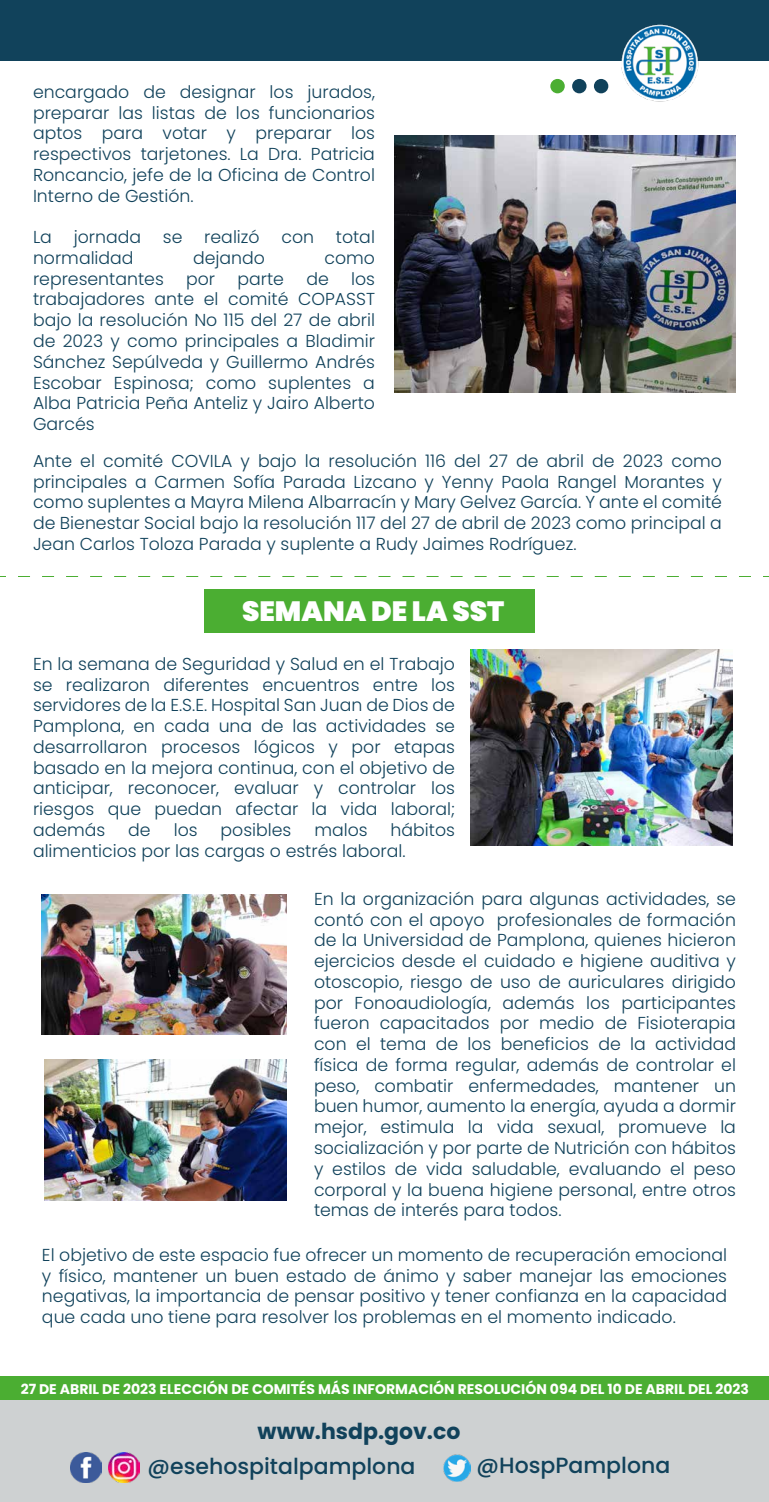
<style>
.page{position:relative;width:769px;height:1502px;background:#fff}
.page>*{position:absolute;margin:0;border:0;box-sizing:border-box;transform-origin:0 0}
.t1{font:900 27.9px "Poppins";color:#fff}
.t2{font:500 22px "Poppins";color:#11425b}
.t3{font:700 22px "Poppins";color:#11425b}
.t4{font:300 17.3px/20.8px "Poppins";color:#11425b;text-align:justify}
.t5{font:700 14px "Poppins";color:#fff}
</style>
<div class="page">
<div style="left:204px;top:589px;width:331px;height:44px;background:#4bae32"></div>
<div style="left:0;top:1377px;width:769px;height:24px;background:#4bae32"></div>
<div style="left:550px;top:79px;width:15px;height:14px;background:#4bae32;border-radius:50%"></div>
<div style="left:572px;top:79px;width:15px;height:14px;background:#11425b;border-radius:50%"></div>
<div style="left:594px;top:79px;width:14px;height:14px;background:#11425b;border-radius:50%"></div>
<div style="left:0;top:1401px;width:769px;height:101px;background:#ced1d2"></div>
<img style="left:109px;top:1452px;width:31px;height:31px">
<img style="left:70px;top:1452px;width:31px;height:31px">
<img style="left:443px;top:1454px;width:27px;height:27px">
<svg style="left:18px;top:576px;width:733px;height:1px"></svg>
<div style="left:0;top:0;width:769px;height:61px;background:#11425b"></div>
<img style="left:621px;top:24px;width:78px;height:78px">
<img style="left:394px;top:136px;width:342px;height:257px">
<img style="left:470px;top:649px;width:262px;height:197px">
<img style="left:42px;top:894px;width:245px;height:141px">
<img style="left:44px;top:1059px;width:243px;height:142px">
<p class="t4" style="left:33px;top:81px;width:344px">encargado de designar los jurados, preparar las listas de los funcionarios aptos para votar y preparar los respectivos tarjetones. La Dra. Patricia Roncancio, jefe de la Oficina de Control Interno de Gestión.</p>
<p class="t4" style="left:33px;top:227px;width:20px">La</p>
<p class="t4" style="left:74px;top:227px;width:69px">jornada</p>
<p class="t4" style="left:163px;top:227px;width:21px">se</p>
<p class="t4" style="left:204px;top:227px;width:57px">realizó</p>
<p class="t4" style="left:281px;top:227px;width:34px">con</p>
<p class="t4" style="left:336px;top:227px;width:41px">total</p>
<p class="t4" style="left:33px;top:248px;width:102px">normalidad</p>
<p class="t4" style="left:193px;top:248px;width:73px">dejando</p>
<p class="t4" style="left:324px;top:248px;width:52px">como</p>
<p class="t4" style="left:33px;top:268px;width:132px">representantes</p>
<p class="t4" style="left:186px;top:268px;width:31px">por</p>
<p class="t4" style="left:238px;top:268px;width:48px">parte</p>
<p class="t4" style="left:306px;top:268px;width:24px">de</p>
<p class="t4" style="left:33px;top:268px;width:344px;text-indent:318px">los trabajadores ante el comité COPASST bajo la resolución No 115 del 27 de abril de 2023 y como principales a Bladimir Sánchez Sepúlveda y Guillermo Andrés Escobar Espinosa; como suplentes a Alba Patricia Peña Anteliz y Jairo Alberto Garcés</p>
<p class="t4" style="left:33px;top:450px;width:691px">Ante el comité COVILA y bajo la resolución 116 del 27 de abril de 2023 como principales a Carmen Sofía Parada Lizcano y Yenny Paola Rangel Morantes y como suplentes a Mayra Milena Albarracín y Mary Gelvez García. Y ante el comité de Bienestar Social bajo la resolución 117 del 27 de abril de 2023 como principal a Jean Carlos Toloza Parada y suplente a Rudy Jaimes Rodríguez.</p>
<h1 class="t1" style="left:242px;top:595px;width:264px">SEMANA DE LA SST</h1>
<p class="t4" style="left:33px;top:653px;width:424px">En la semana de Seguridad y Salud en el Trabajo se realizaron diferentes encuentros entre los servidores de la E.S.E. Hospital San Juan de Dios de Pamplona, en cada una de las actividades se desarrollaron procesos lógicos y por etapas basado en la mejora continua, con el objetivo de anticipar, reconocer, evaluar y controlar los riesgos que puedan afectar la vida laboral; además</p>
<p class="t4" style="left:33px;top:820px;width:424px;text-indent:358px">hábitos alimenticios por las cargas o estrés laboral.</p>
<p class="t4" style="left:314px;top:888px;width:424px">En la organización para algunas actividades, se contó con el apoyo profesionales de formación de la Universidad de Pamplona, quienes hicieron ejercicios desde el cuidado e higiene auditiva y otoscopio, riesgo de uso de auriculares dirigido por Fonoaudiología, además los participantes fueron capacitados por medio de Fisioterapia con el tema de los beneficios de la actividad física de forma regular, además de controlar el peso, combatir enfermedades, mantener un buen humor, aumento la energía, ayuda a dormir mejor, estimula la vida sexual, promueve la socialización y por parte de Nutrición con hábitos y estilos de vida saludable, evaluando el peso corporal y la buena higiene personal, entre otros temas de interés para todos.</p>
<p class="t4" style="left:128px;top:820px;width:24px">de</p>
<p class="t4" style="left:174px;top:820px;width:25px">los</p>
<p class="t4" style="left:221px;top:820px;width:72px">posibles</p>
<p class="t4" style="left:314px;top:820px;width:55px">malos</p>
<p class="t4" style="left:42px;top:1244px;width:687px">El objetivo de este espacio fue ofrecer un momento de recuperación emocional y físico, mantener un buen estado de ánimo y saber manejar las emociones negativas, la importancia de pensar positivo y tener confianza en la capacidad que cada uno tiene para resolver los problemas en el momento indicado.</p>
<p class="t5" style="left:21px;top:1381px;width:730px">27 DE ABRIL DE 2023 ELECCIÓN DE COMITÉS MÁS INFORMACIÓN RESOLUCIÓN 094 DEL 10 DE ABRIL DEL 2023</p>
<p class="t3" style="left:258px;top:1419px;width:204px">www.hsdp.gov.co</p>
<p class="t2" style="left:148px;top:1454px;width:269px">@esehospitalpamplona</p>
<p class="t2" style="left:477px;top:1453px;width:195px">@HospPamplona</p>
</div>
